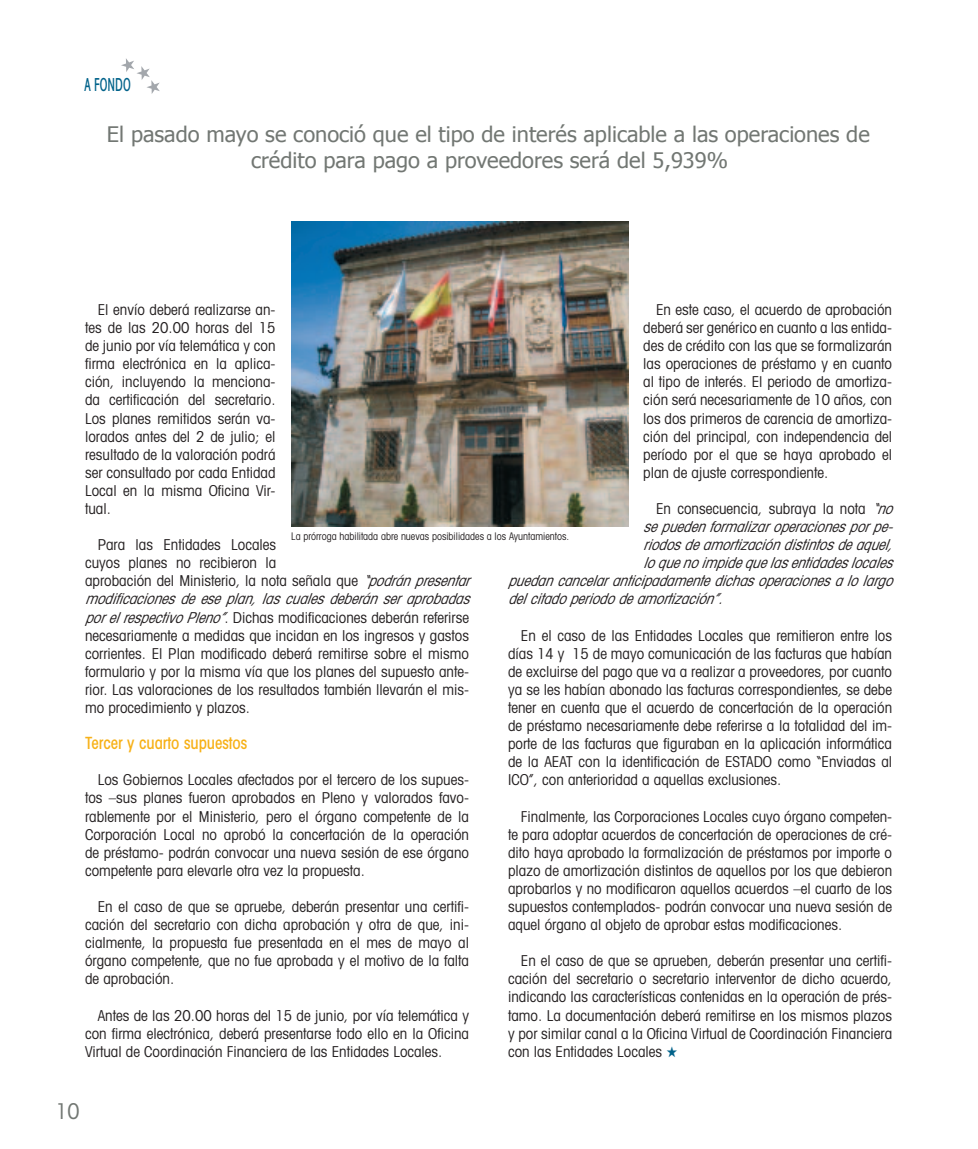
<style>
.page{position:relative;width:978px;height:1149px;background:#fff}
.page>*{position:absolute;margin:0;border:0;box-sizing:border-box;transform-origin:0 0}
.t1{font:condensed 21.75px "Avant Garde";color:#727773}
.t2{font:21.3px/25.7px "Tahoma";color:#727773;text-align:center}
.t3{font:500 condensed 17.85px "Avant Garde";color:#00628a;scale:.7 1}
.t4{font:500 condensed 16.8px "Avant Garde";color:#f7b118}
.t5{font:condensed 15px/18px "Avant Garde";color:#231f20;text-align:justify}
.t6{font:italic condensed 15px "Avant Garde";color:#231f20}
.t7{font:condensed 10.5px "Avant Garde";color:#231f20;scale:.95 1}
.s1{font-style:italic}
.s2{color:#00628a}
</style>
<div class="page">
<svg style="left:121px;top:58px;width:39px;height:36px"></svg>
<img style="left:291px;top:221px;width:337px;height:305px">
<p class="t3" style="left:85px;top:74px;width:67px">A FONDO</p>
<p class="t2" style="left:107px;top:121px;width:764px">El pasado mayo se conoció que el tipo de interés aplicable a las operaciones de crédito para pago a proveedores será del 5,939%</p>
<p class="t5" style="left:85px;top:300px;width:192px;text-indent:13px">El envío deberá realizarse an&shy;tes de las 20.00 horas del 15 de junio por vía telemática y con firma electrónica en la aplica&shy;ción, incluyendo la menciona&shy;da certificación del secretario.<br>Los planes remitidos serán va&shy;lorados antes del 2 de julio; el resultado de la valoración podrá ser consultado por cada Entidad Local en la misma Oficina Vir&shy;tual.</p>
<p class="t5" style="left:85px;top:535px;width:392px;text-align:left;text-indent:13px">Para las Entidades Locales<br>cuyos planes no recibieron la<br>aprobación del Ministerio, la nota señala que <span class="s1">“podránpresentar modificacionesdeeseplan,lascualesdeberánseraprobadas porelrespectivoPleno”</span>. Dichas modificaciones deberán referirse necesariamente a medidas que incidan en los ingresos y gastos corrientes. El Plan modificado deberá remitirse sobre el mismo formulario y por la misma vía que los planes del supuesto ante&shy;rior. Las valoraciones de los resultados también llevarán el mis&shy;mo procedimiento y plazos.</p>
<p class="t4" style="left:85px;top:732px;width:164px">Tercer y cuarto supuestos</p>
<p class="t5" style="left:85px;top:770px;width:386px;text-indent:13px">Los Gobiernos Locales afectados por el tercero de los supues&shy;tos –sus planes fueron aprobados en Pleno y valorados favo&shy;rablemente por el Ministerio, pero el órgano competente de la Corporación Local no aprobó la concertación de la operación de préstamo- podrán convocar una nueva sesión de ese órgano competente para elevarle otra vez la propuesta.</p>
<p class="t5" style="left:85px;top:896px;width:386px;text-indent:13px">En el caso de que se apruebe, deberán presentar una certifi&shy;cación del secretario con dicha aprobación y otra de que, ini&shy;cialmente, la propuesta fue presentada en el mes de mayo al órgano competente, que no fue aprobada y el motivo de la falta de aprobación.</p>
<p class="t5" style="left:85px;top:1005px;width:386px;text-indent:13px">Antes de las 20.00 horas del 15 de junio, por vía telemática y con firma electrónica, deberá presentarse todo ello en la Oficina Virtual de Coordinación Financiera de las Entidades Locales.</p>
<p class="t5" style="left:643px;top:300px;width:250px;text-indent:13px">En este caso, el acuerdo de aprobación deberá ser genérico en cuanto a las entida&shy;des de crédito con las que se formalizarán las operaciones de préstamo y en cuanto al tipo de interés. El periodo de amortiza&shy;ción será necesariamente de 10 años, con los dos primeros de carencia de amortiza&shy;ción del principal, con independencia del período por el que se haya aprobado el plan de ajuste correspondiente.</p>
<p class="t5" style="left:656px;top:499px;width:244px">En consecuencia, subraya la nota <span class="s1">“no</span></p>
<p class="t6" style="left:643px;top:517px;width:257px">sepuedenformalizaroperacionesporpe-</p>
<p class="t6" style="left:643px;top:535px;width:257px">riodosdeamortizacióndistintosdeaquel,</p>
<p class="t6" style="left:643px;top:553px;width:257px">loquenoimpidequelasentidadeslocales</p>
<p class="t6" style="left:508px;top:571px;width:392px">puedancancelaranticipadamentedichasoperacionesalolargo</p>
<p class="t6" style="left:508px;top:589px;width:222px">delcitadoperiododeamortización”.</p>
<p class="t5" style="left:508px;top:625px;width:386px;text-indent:13px">En el caso de las Entidades Locales que remitieron entre los días 14 y 15 de mayo comunicación de las facturas que habían de excluirse del pago que va a realizar a proveedores, por cuanto ya se les habían abonado las facturas correspondientes, se debe tener en cuenta que el acuerdo de concertación de la operación de préstamo necesariamente debe referirse a la totalidad del im&shy;porte de las facturas que figuraban en la aplicación informática de la AEAT con la identificación de ESTADO como “Enviadas al ICO”, con anterioridad a aquellas exclusiones.</p>
<p class="t5" style="left:508px;top:806px;width:386px;text-indent:13px">Finalmente, las Corporaciones Locales cuyo órgano competen&shy;te para adoptar acuerdos de concertación de operaciones de cré&shy;dito haya aprobado la formalización de préstamos por importe o plazo de amortización distintos de aquellos por los que debieron aprobarlos y no modificaron aquellos acuerdos –el cuarto de los supuestos contemplados- podrán convocar una nueva sesión de aquel órgano al objeto de aprobar estas modificaciones.</p>
<p class="t5" style="left:508px;top:951px;width:386px;text-indent:13px">En el caso de que se aprueben, deberán presentar una certifi&shy;cación del secretario o secretario interventor de dicho acuerdo, indicando las características contenidas en la operación de prés&shy;tamo. La documentación deberá remitirse en los mismos plazos y por similar canal a la Oficina Virtual de Coordinación Financiera con las Entidades Locales <span class="s2">★</span></p>
<p class="t7" style="left:291px;top:529px;width:294px">La prórroga habilitada abre nuevas posibilidades a los Ayuntamientos.</p>
<p class="t1" style="left:55px;top:1097px;width:26px">10</p>
</div>
